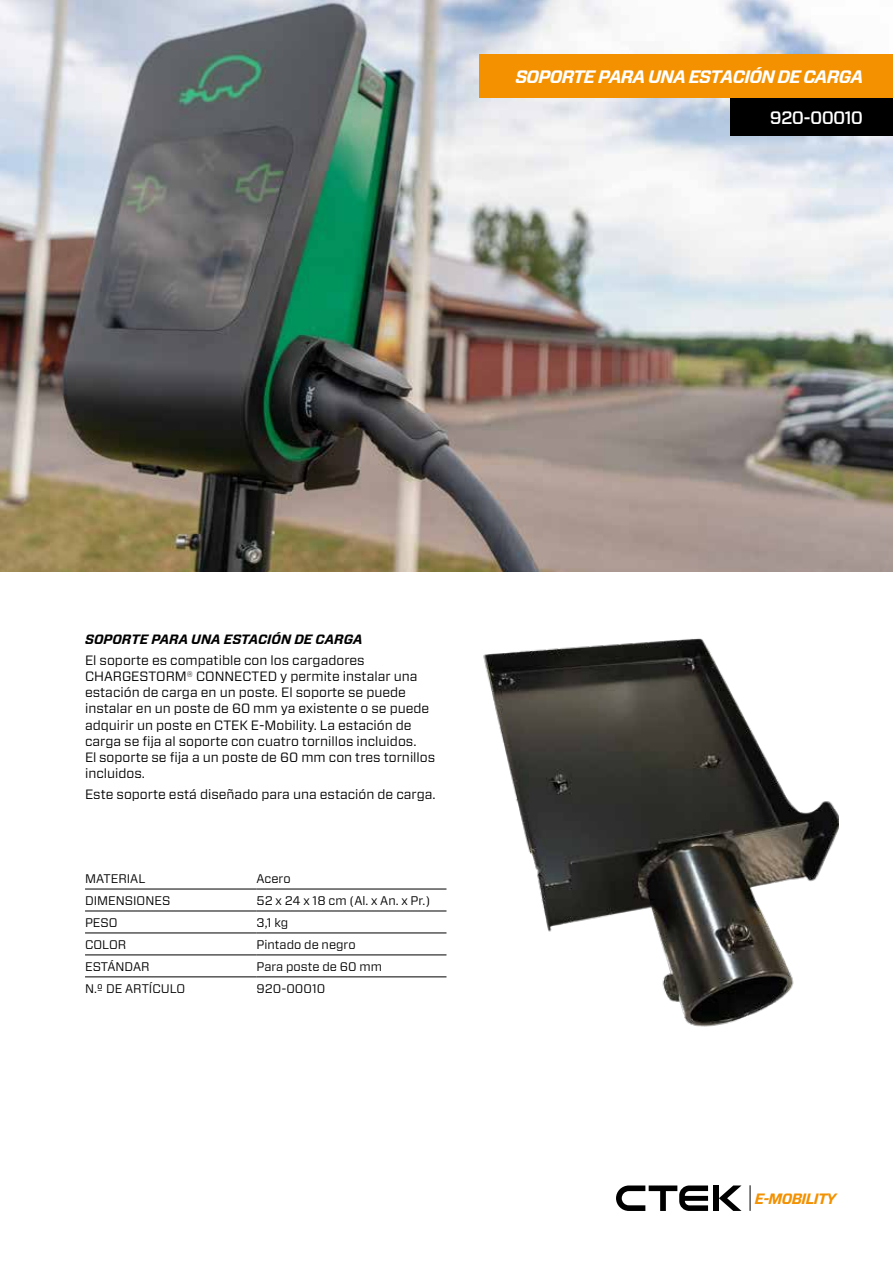
<style>
.page{position:relative;width:893px;height:1263px;background:#fff}
.page>*{position:absolute;margin:0;border:0;box-sizing:border-box;transform-origin:0 0}
.t1{font:italic 700 18px "Forza";letter-spacing:-.04em;color:#fff}
.t2{font:500 18px "Forza";letter-spacing:-.04em;color:#fff}
.t3{font:italic 700 15px "Forza";letter-spacing:-.04em;color:#f39100}
.t4{font:13.5px/16.2px "Forza";color:#000}
.t5{font:italic 700 13.5px "Forza";color:#000}
.t6{font:12.45px "Forza";color:#000}
</style>
<div class="page">
<img style="left:0;top:0;width:893px;height:572px">
<div style="left:713px;top:1185px;width:6px;height:26px;background:#000"></div>
<svg style="left:719px;top:1185px;width:22px;height:26px"></svg>
<svg style="left:616px;top:1185px;width:92px;height:26px"></svg>
<svg style="left:750px;top:1185px;width:1px;height:26px"></svg>
<div style="left:731px;top:97px;width:162px;height:39px;background:#000"></div>
<img style="left:483px;top:638px;width:356px;height:389px">
<div style="left:479px;top:54px;width:414px;height:43px;background:#f39100"></div>
<hr style="left:85px;top:954px;width:172px;height:1px;background:#000">
<hr style="left:257px;top:954px;width:189px;height:1px;background:#000">
<hr style="left:85px;top:976px;width:172px;height:1px;background:#000">
<hr style="left:257px;top:976px;width:189px;height:1px;background:#000">
<hr style="left:85px;top:911px;width:172px;height:1px;background:#000">
<hr style="left:257px;top:911px;width:189px;height:1px;background:#000">
<hr style="left:85px;top:932px;width:172px;height:1px;background:#000">
<hr style="left:257px;top:932px;width:189px;height:1px;background:#000">
<hr style="left:85px;top:889px;width:172px;height:1px;background:#000">
<hr style="left:257px;top:889px;width:189px;height:1px;background:#000">
<h1 class="t1" style="left:515px;top:64px;width:349px">SOPORTE PARA UNA ESTACIÓN DE CARGA</h1>
<h1 class="t2" style="left:770px;top:106px;width:95px">920-00010</h1>
<p class="t5" style="left:85px;top:630px;width:279px">SOPORTE PARA UNA ESTACIÓN DE CARGA</p>
<p class="t4" style="left:85px;top:652px;width:352px">El soporte es compatible con los cargadores CHARGESTORM® CONNECTED y permite instalar una estación de carga en un poste. El soporte se puede instalar en un poste de 60 mm ya existente o se puede adquirir un poste en CTEK E-Mobility. La estación de carga se fija al soporte con cuatro tornillos incluidos.<br>El soporte se fija a un poste de 60 mm con tres tornillos incluidos.</p>
<p class="t4" style="left:85px;top:786px;width:352px">Este soporte está diseñado para una estación de carga.</p>
<p class="t6" style="left:85px;top:870px;width:62px">MATERIAL</p>
<p class="t6" style="left:257px;top:870px;width:36px">Acero</p>
<p class="t6" style="left:85px;top:892px;width:87px">DIMENSIONES</p>
<p class="t6" style="left:257px;top:892px;width:175px">52 x 24 x 18 cm (Al. x An. x Pr.)</p>
<p class="t6" style="left:85px;top:914px;width:34px">PESO</p>
<p class="t6" style="left:257px;top:914px;width:33px">3,1 kg</p>
<p class="t6" style="left:85px;top:936px;width:43px">COLOR</p>
<p class="t6" style="left:257px;top:936px;width:101px">Pintado de negro</p>
<p class="t6" style="left:85px;top:958px;width:66px">ESTÁNDAR</p>
<p class="t6" style="left:257px;top:958px;width:127px">Para poste de 60 mm</p>
<p class="t6" style="left:85px;top:980px;width:102px">N.º DE ARTÍCULO</p>
<p class="t6" style="left:257px;top:980px;width:70px">920-00010</p>
<p class="t3" style="left:755px;top:1188px;width:83px">E-MOBILITY</p>
</div>
